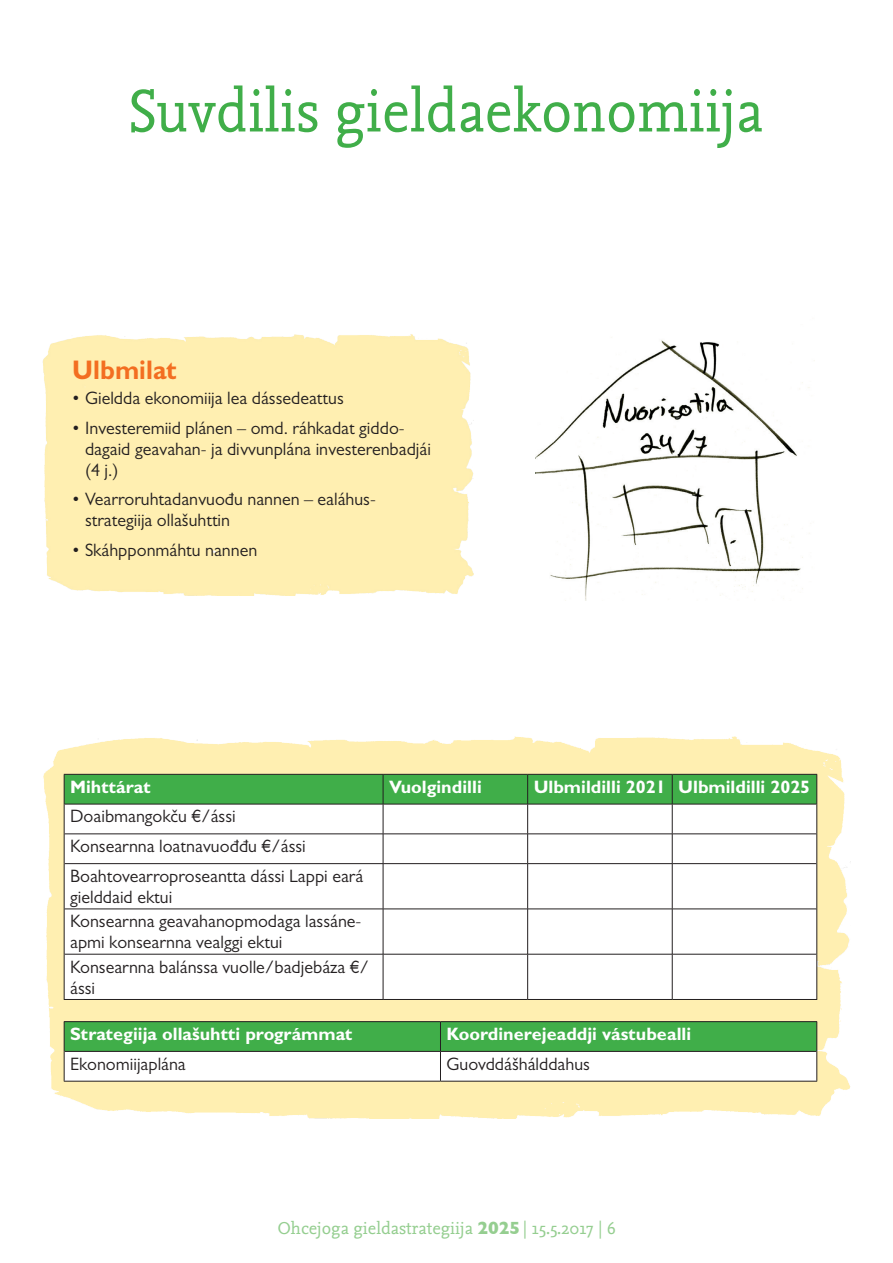
<style>
.page{position:relative;width:893px;height:1263px;background:#fff}
.page>*{position:absolute;margin:0;border:0;box-sizing:border-box;transform-origin:0 0}
.t1{font:63px "Nexus Mix Pro";color:#40ae49;scale:.94 1}
.t2{font:700 27px "Gill Sans MT Pro";color:#f36e21;scale:.94 1}
.t3{font:18px/21px "Gill Sans MT Pro";color:#231f20}
.t4{font:700 18px "Gill Sans MT Pro";color:#fff}
.t5{font:18px "Nexus Mix Pro";color:#95ce90}
.s1{font-family:"Gill Sans";font-weight:700}
</style>
<div class="page">
<img style="left:43px;top:736px;width:807px;height:382px">
<div style="left:43px;top:334px;width:430px;height:261px;background:#ffefb1"></div>
<svg style="left:65px;top:805px;width:751px;height:194px"></svg>
<hr style="left:64px;top:804px;width:1px;height:30px;background:#231f20">
<hr style="left:816px;top:804px;width:1px;height:30px;background:#231f20">
<hr style="left:64px;top:834px;width:1px;height:30px;background:#231f20">
<hr style="left:816px;top:834px;width:1px;height:30px;background:#231f20">
<hr style="left:64px;top:864px;width:1px;height:45px;background:#231f20">
<hr style="left:816px;top:864px;width:1px;height:45px;background:#231f20">
<hr style="left:64px;top:909px;width:1px;height:45px;background:#231f20">
<hr style="left:816px;top:909px;width:1px;height:45px;background:#231f20">
<hr style="left:64px;top:954px;width:1px;height:45px;background:#231f20">
<hr style="left:816px;top:954px;width:1px;height:45px;background:#231f20">
<svg style="left:64px;top:774px;width:753px;height:30px;background:#3ea747"></svg>
<hr style="left:65px;top:804px;width:318px;height:1px;background:#231f20">
<hr style="left:383px;top:804px;width:145px;height:1px;background:#231f20">
<hr style="left:383px;top:804px;width:1px;height:30px;background:#231f20">
<hr style="left:528px;top:804px;width:144px;height:1px;background:#231f20">
<hr style="left:527px;top:804px;width:1px;height:30px;background:#231f20">
<hr style="left:672px;top:804px;width:144px;height:1px;background:#231f20">
<hr style="left:672px;top:804px;width:1px;height:30px;background:#231f20">
<hr style="left:65px;top:834px;width:318px;height:1px;background:#231f20">
<hr style="left:383px;top:834px;width:145px;height:1px;background:#231f20">
<svg style="left:383px;top:834px;width:1px;height:29px"></svg>
<hr style="left:528px;top:834px;width:144px;height:1px;background:#231f20">
<svg style="left:527px;top:834px;width:1px;height:29px"></svg>
<hr style="left:672px;top:834px;width:144px;height:1px;background:#231f20">
<svg style="left:672px;top:834px;width:1px;height:29px"></svg>
<hr style="left:65px;top:863px;width:318px;height:1px;background:#231f20">
<hr style="left:383px;top:863px;width:145px;height:1px;background:#231f20">
<hr style="left:383px;top:864px;width:1px;height:45px;background:#231f20">
<hr style="left:528px;top:863px;width:144px;height:1px;background:#231f20">
<hr style="left:527px;top:864px;width:1px;height:45px;background:#231f20">
<hr style="left:672px;top:863px;width:144px;height:1px;background:#231f20">
<hr style="left:672px;top:864px;width:1px;height:45px;background:#231f20">
<hr style="left:65px;top:909px;width:318px;height:1px;background:#231f20">
<hr style="left:383px;top:909px;width:145px;height:1px;background:#231f20">
<hr style="left:383px;top:909px;width:1px;height:45px;background:#231f20">
<hr style="left:528px;top:909px;width:144px;height:1px;background:#231f20">
<hr style="left:527px;top:909px;width:1px;height:45px;background:#231f20">
<hr style="left:672px;top:909px;width:144px;height:1px;background:#231f20">
<hr style="left:672px;top:909px;width:1px;height:45px;background:#231f20">
<hr style="left:65px;top:954px;width:318px;height:1px;background:#231f20">
<hr style="left:383px;top:954px;width:145px;height:1px;background:#231f20">
<hr style="left:383px;top:954px;width:1px;height:45px;background:#231f20">
<hr style="left:528px;top:954px;width:144px;height:1px;background:#231f20">
<hr style="left:527px;top:954px;width:1px;height:45px;background:#231f20">
<hr style="left:672px;top:954px;width:144px;height:1px;background:#231f20">
<hr style="left:672px;top:954px;width:1px;height:45px;background:#231f20">
<hr style="left:64px;top:999px;width:319px;height:1px;background:#231f20">
<hr style="left:383px;top:999px;width:145px;height:1px;background:#231f20">
<hr style="left:528px;top:999px;width:144px;height:1px;background:#231f20">
<hr style="left:672px;top:999px;width:145px;height:1px;background:#231f20">
<hr style="left:64px;top:1081px;width:376px;height:1px;background:#231f20">
<hr style="left:440px;top:1081px;width:377px;height:1px;background:#231f20">
<hr style="left:64px;top:1021px;width:376px;height:1px;background:#231f20">
<hr style="left:440px;top:1021px;width:377px;height:1px;background:#231f20">
<svg style="left:64px;top:1022px;width:753px;height:59px"></svg>
<hr style="left:65px;top:1051px;width:375px;height:1px;background:#231f20">
<hr style="left:440px;top:1051px;width:376px;height:1px;background:#231f20">
<hr style="left:440px;top:1051px;width:1px;height:30px;background:#231f20">
<img style="left:535px;top:340px;width:280px;height:261px">
<h1 class="t1" style="left:127px;top:63px;width:678px">Suvdilis gieldaekonomiija</h1>
<h2 class="t2" style="left:72px;top:353px;width:113px">Ulbmilat</h2>
<p class="t3" style="left:72px;top:387px;width:273px">• Gieldda ekonomiija lea dássedeattus</p>
<p class="t3" style="left:85px;top:417px;width:347px;text-indent:-13px">• Investeremiid plánen – omd. ráhkadat giddo&shy;dagaid geavahan- ja divvunplána investerenbadjái (4 j.)</p>
<p class="t3" style="left:85px;top:488px;width:292px;text-indent:-13px">• Vearroruhtadanvuođu nannen – ealáhus&shy;strategiija ollašuhttin</p>
<p class="t3" style="left:72px;top:539px;width:186px">• Skáhpponmáhtu nannen</p>
<p class="t4" style="left:70px;top:775px;width:82px">Mihttárat</p>
<p class="t4" style="left:389px;top:775px;width:94px">Vuolgindilli</p>
<p class="t4" style="left:534px;top:775px;width:278px">Ulbmildilli 2021 Ulbmildilli 2025</p>
<p class="t3" style="left:70px;top:801px;width:295px;line-height:29.7px">Doaibmangokču €/ássi<br>Konsearnna loatnavuođđu €/ássi<br>Boahtovearroproseantta dássi Lappi eará</p>
<p class="t3" style="left:70px;top:884px;width:293px;line-height:24.3px">gielddaid ektui<br>Konsearnna geavahanopmodaga lassáne-</p>
<p class="t3" style="left:70px;top:930px;width:300px;line-height:24.3px">apmi konsearnna vealggi ektui<br>Konsearnna balánssa vuolle/badjebáza €/</p>
<p class="t3" style="left:70px;top:977px;width:26px">ássi</p>
<p class="t4" style="left:70px;top:1023px;width:284px">Strategiija ollašuhtti prográmmat</p>
<p class="t4" style="left:446px;top:1023px;width:246px">Koordinerejeaddji vástubealli</p>
<p class="t3" style="left:70px;top:1053px;width:117px">Ekonomiijaplána</p>
<p class="t3" style="left:446px;top:1053px;width:145px">Guovddášhálddahus</p>
<p class="t5" style="left:277px;top:1214px;width:340px">Ohcejoga gieldastrategiija <span class="s1">2025</span>| 15.5.2017 | 6</p>
</div>
